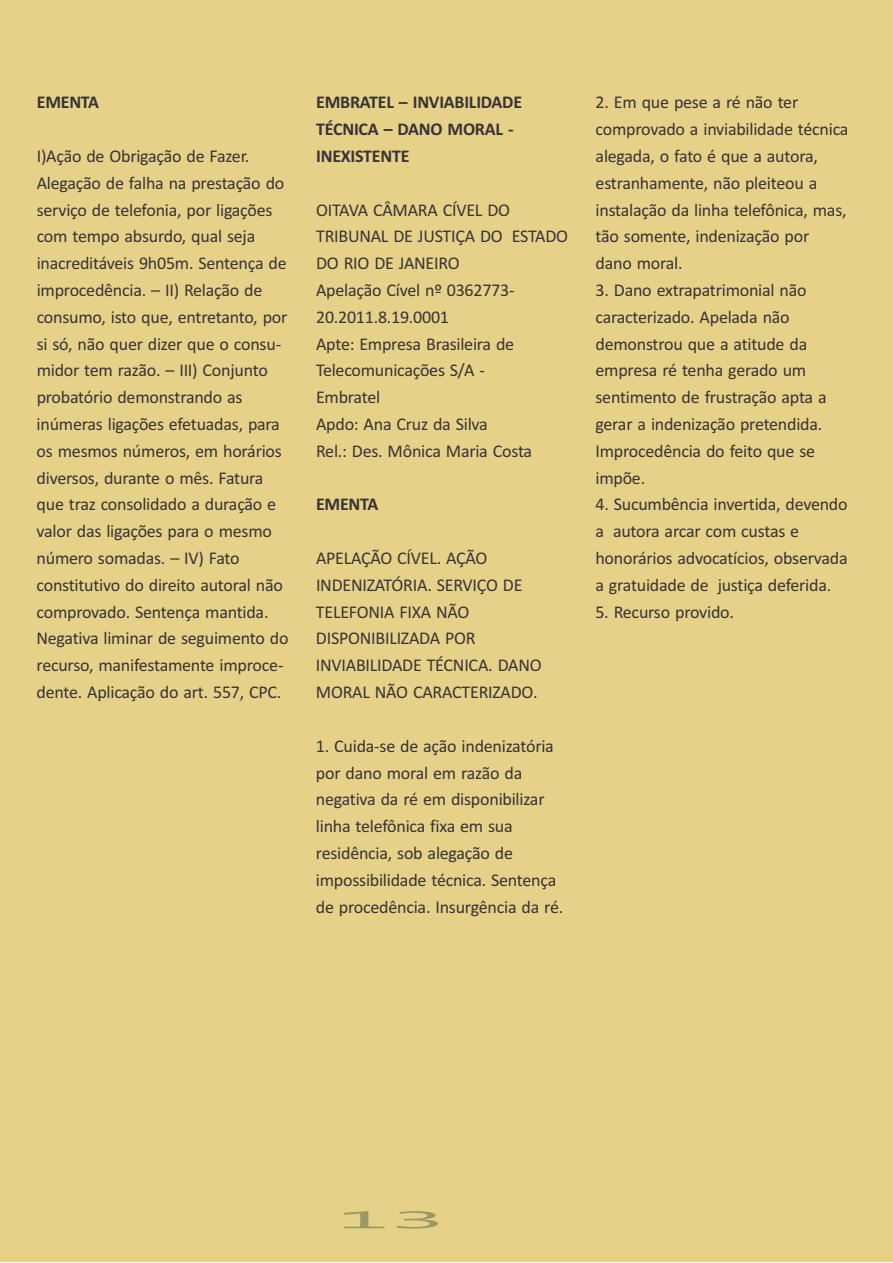
<style>
.page{position:relative;width:893px;height:1263px;background:#fff}
.page>*{position:absolute;margin:0;border:0;box-sizing:border-box;transform-origin:0 0}
.t1{font:24px "Ebrima";color:#996;scale:4.24 1}
.t2{font:18px/26.8px "Calibri";letter-spacing:-.015em;color:#383336}
.t3{font:700 18px "Calibri";letter-spacing:-.015em;color:#383336}
</style>
<div class="page">
<div style="left:0;top:0;width:893px;height:1262px;background:#e5d288"></div>
<p class="t3" style="left:37px;top:95px;width:64px">EMENTA</p>
<p class="t3" style="left:316px;top:95px;width:207px">EMBRATEL – INVIABILIDADE</p>
<p class="t2" style="left:596px;top:90px;width:204px">2. Em que pese a ré não ter</p>
<p class="t3" style="left:316px;top:122px;width:199px">TÉCNICA – DANO MORAL -</p>
<p class="t2" style="left:596px;top:117px;width:254px">comprovado a inviabilidade técnica</p>
<p class="t2" style="left:37px;top:144px;width:214px">I)Ação de Obrigação de Fazer.</p>
<p class="t3" style="left:316px;top:148px;width:95px">INEXISTENTE</p>
<p class="t2" style="left:596px;top:144px;width:224px">alegada, o fato é que a autora,</p>
<p class="t2" style="left:37px;top:171px;width:249px">Alegação de falha na prestação do</p>
<p class="t2" style="left:596px;top:171px;width:223px">estranhamente, não pleiteou a</p>
<p class="t2" style="left:37px;top:198px;width:237px">serviço de telefonia, por ligações</p>
<p class="t2" style="left:316px;top:198px;width:195px">OITAVA CÂMARA CÍVEL DO</p>
<p class="t2" style="left:596px;top:198px;width:253px">instalação da linha telefônica, mas,</p>
<p class="t2" style="left:37px;top:224px;width:220px">com tempo absurdo, qual seja</p>
<p class="t2" style="left:316px;top:224px;width:253px">TRIBUNAL DE JUSTIÇA DO ESTADO</p>
<p class="t2" style="left:596px;top:224px;width:215px">tão somente, indenização por</p>
<p class="t2" style="left:37px;top:251px;width:251px">inacreditáveis 9h05m. Sentença de</p>
<p class="t2" style="left:316px;top:251px;width:145px">DO RIO DE JANEIRO</p>
<p class="t2" style="left:596px;top:251px;width:89px">dano moral.</p>
<p class="t2" style="left:37px;top:278px;width:227px">improcedência. – II) Relação de</p>
<p class="t2" style="left:316px;top:278px;width:200px">Apelação Cível nº 0362773-</p>
<p class="t2" style="left:596px;top:278px;width:213px">3. Dano extrapatrimonial não</p>
<p class="t2" style="left:37px;top:305px;width:252px">consumo, isto que, entretanto, por</p>
<p class="t2" style="left:316px;top:305px;width:134px">20.2011.8.19.0001</p>
<p class="t2" style="left:596px;top:305px;width:196px">caracterizado. Apelada não</p>
<p class="t2" style="left:37px;top:332px;width:246px">si só, não quer dizer que o consu-</p>
<p class="t2" style="left:316px;top:332px;width:200px">Apte: Empresa Brasileira de</p>
<p class="t2" style="left:595px;top:332px;width:213px">demonstrou que a atitude da</p>
<p class="t2" style="left:37px;top:358px;width:233px">midor tem razão. – III) Conjunto</p>
<p class="t2" style="left:316px;top:358px;width:170px">Telecomunicações S/A -</p>
<p class="t2" style="left:595px;top:358px;width:212px">empresa ré tenha gerado um</p>
<p class="t2" style="left:37px;top:385px;width:207px">probatório demonstrando as</p>
<p class="t2" style="left:316px;top:385px;width:66px">Embratel</p>
<p class="t2" style="left:595px;top:385px;width:233px">sentimento de frustração apta a</p>
<p class="t2" style="left:37px;top:412px;width:245px">inúmeras ligações efetuadas, para</p>
<p class="t2" style="left:316px;top:412px;width:173px">Apdo: Ana Cruz da Silva</p>
<p class="t2" style="left:595px;top:412px;width:228px">gerar a indenização pretendida.</p>
<p class="t2" style="left:37px;top:439px;width:247px">os mesmos números, em horários</p>
<p class="t2" style="left:316px;top:439px;width:218px">Rel.: Des. Mônica Maria Costa</p>
<p class="t2" style="left:595px;top:439px;width:221px">Improcedência do feito que se</p>
<p class="t2" style="left:37px;top:466px;width:228px">diversos, durante o mês. Fatura</p>
<p class="t2" style="left:595px;top:466px;width:51px">impõe.</p>
<p class="t2" style="left:37px;top:492px;width:241px">que traz consolidado a duração e</p>
<p class="t3" style="left:316px;top:497px;width:64px">EMENTA</p>
<p class="t2" style="left:595px;top:492px;width:254px">4. Sucumbência invertida, devendo</p>
<p class="t2" style="left:37px;top:519px;width:237px">valor das ligações para o mesmo</p>
<p class="t2" style="left:595px;top:519px;width:205px">a autora arcar com custas e</p>
<p class="t2" style="left:37px;top:546px;width:205px">número somadas. – IV) Fato</p>
<p class="t2" style="left:316px;top:546px;width:173px">APELAÇÃO CÍVEL. AÇÃO</p>
<p class="t2" style="left:595px;top:546px;width:254px">honorários advocatícios, observada</p>
<p class="t2" style="left:37px;top:573px;width:248px">constitutivo do direito autoral não</p>
<p class="t2" style="left:316px;top:573px;width:208px">INDENIZATÓRIA. SERVIÇO DE</p>
<p class="t2" style="left:595px;top:573px;width:237px">a gratuidade de justiça deferida.</p>
<p class="t2" style="left:37px;top:600px;width:233px">comprovado. Sentença mantida.</p>
<p class="t2" style="left:316px;top:600px;width:155px">TELEFONIA FIXA NÃO</p>
<p class="t2" style="left:595px;top:600px;width:140px">5. Recurso provido.</p>
<p class="t2" style="left:37px;top:626px;width:253px">Negativa liminar de seguimento do</p>
<p class="t2" style="left:316px;top:626px;width:161px">DISPONIBILIZADA POR</p>
<p class="t2" style="left:37px;top:653px;width:248px">recurso, manifestamente improce-</p>
<p class="t2" style="left:316px;top:653px;width:227px">INVIABILIDADE TÉCNICA. DANO</p>
<p class="t2" style="left:37px;top:680px;width:246px">dente. Aplicação do art. 557, CPC.</p>
<p class="t2" style="left:316px;top:680px;width:223px">MORAL NÃO CARACTERIZADO.</p>
<p class="t2" style="left:316px;top:734px;width:249px">1. Cuida-se de ação indenizatória por dano moral em razão da negativa da ré em disponibilizar linha telefônica fixa em sua residência, sob alegação de impossibilidade técnica. Sentença de procedência. Insurgência da ré.</p>
<h1 class="t1" style="left:335px;top:1211px;width:27px">13</h1>
</div>
